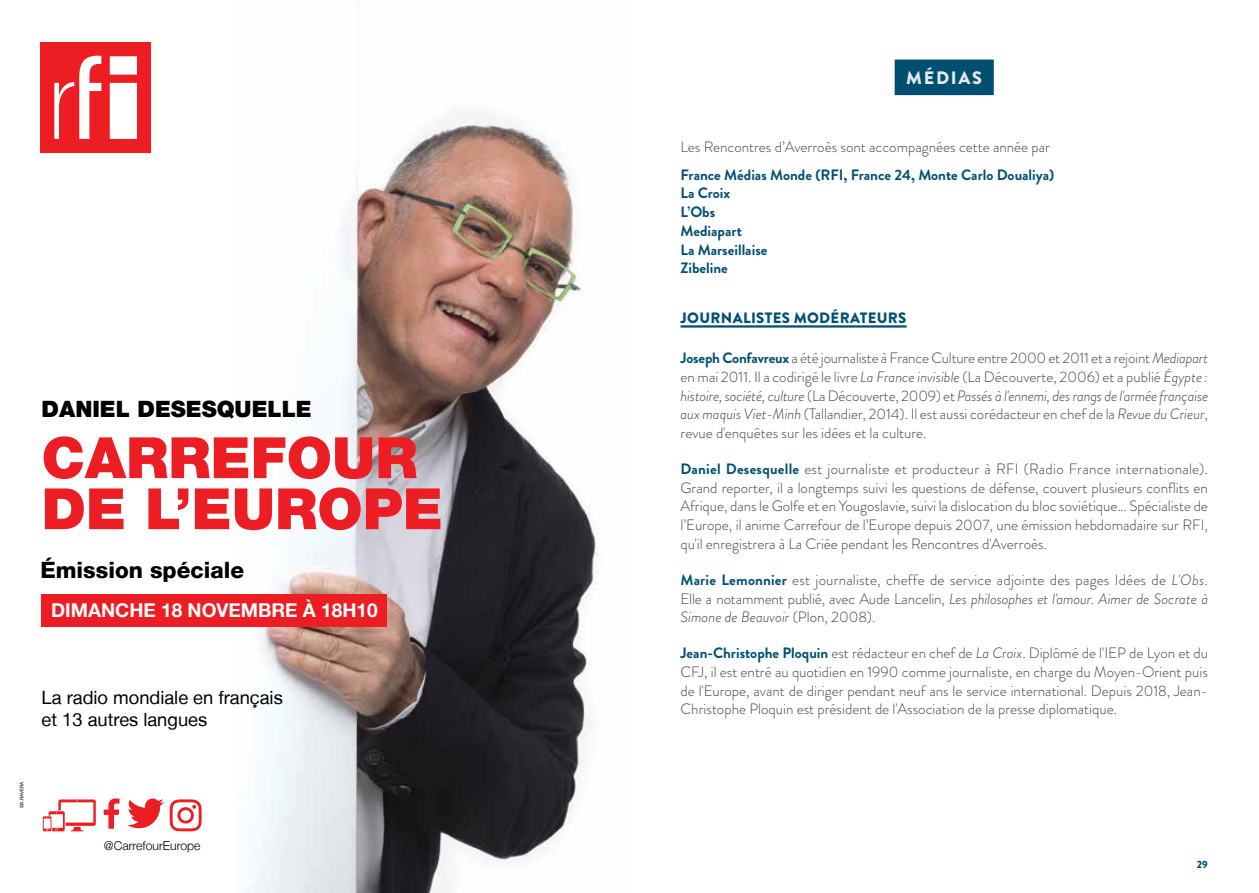
<style>
.page{position:relative;width:1259px;height:893px;background:#fff}
.page>*{position:absolute;margin:0;border:0;box-sizing:border-box;transform-origin:0 0}
.t1{font:900 57px/51px "Helvetica Neue LT";color:#ed1d24}
.t2{font:900 22.5px "Helvetica Neue LT";color:#000}
.t3{font:800 22.5px "Helvetica Neue LT";color:#000}
.t4{font:700 19.05px "Helvetica Neue LT";color:#fff}
.t5{font:18.3px/21.9px "Helvetica Neue LT";color:#000}
.t6{font:900 18px "Brandon Grotesque";letter-spacing:.095em;color:#e6e7e7}
.t7{font:300 15px/18.8px "Brandon Grotesque";color:#404246;text-align:justify}
.t8{font:700 15px/18.8px "Brandon Grotesque";color:#004f73}
.t9{font:900 15px "Brandon Grotesque";letter-spacing:.02em;color:#004f73}
.t10{font:300 12.3px "Helvetica Neue LT";color:#000}
.t11{font:900 10.5px "Brandon Grotesque";color:#004f73}
.t12{font:4.8px "Helvetica Neue LT";color:#000}
.s1{color:#fff}
.s2{font-weight:700;color:#004f73}
.s3{font-style:italic}
</style>
<div class="page">
<img style="left:245px;top:114px;width:354px;height:779px">
<div style="left:41px;top:43px;width:110px;height:110px;background:#ed1d24"></div>
<svg style="left:110px;top:56px;width:27px;height:83px;background:#fde7e8"></svg>
<svg style="left:54px;top:56px;width:47px;height:83px"></svg>
<svg style="left:104px;top:798px;width:15px;height:31px"></svg>
<svg style="left:127px;top:798px;width:37px;height:30px"></svg>
<svg style="left:170px;top:799px;width:32px;height:32px"></svg>
<svg style="left:43px;top:799px;width:53px;height:32px"></svg>
<div style="left:42px;top:594px;width:345px;height:33px;background:#ed1d24"></div>
<hr style="left:680px;top:325px;width:226px;height:3px;background:#004f73">
<div style="left:896px;top:61px;width:96px;height:33px;background:#004f73"></div>
<div style="left:894px;top:60px;width:99px;height:35px;border:3px solid #004f73"></div>
<h2 class="t2" style="left:42px;top:396px;width:272px">DANIEL DESESQUELLE</h2>
<h1 class="t1" style="left:42px;top:432px;width:403px">CARREFOUR<br>DE L’EUROPE</h1>
<h2 class="t3" style="left:40px;top:557px;width:205px">Émission spéciale</h2>
<p class="t4" style="left:51px;top:599px;width:328px">DIMANCHE 18 NOVEMBRE À 18H10</p>
<p class="t5" style="left:42px;top:686px;width:243px">La radio mondiale en français et 13 autres langues</p>
<p class="t12" style="left:19px;top:808px;width:28px;rotate:-90deg">©A.RAVERA</p>
<p class="t10" style="left:104px;top:838px;width:102px">@CarrefourEurope<span class="s1">t</span></p>
<p class="t6" style="left:906px;top:65px;width:77px">MÉDIAS</p>
<p class="t7" style="left:680px;top:138px;width:371px">Les Rencontres d’Averroès sont accompagnées cette année par</p>
<p class="t8" style="left:680px;top:165px;width:375px">France Médias Monde (RFI, France 24, Monte Carlo Doualiya)<br>La Croix<br>L’Obs<br>Mediapart<br>La Marseillaise<br>Zibeline</p>
<p class="t9" style="left:680px;top:307px;width:227px">JOURNALISTES MODÉRATEURS</p>
<p class="t7" style="left:680px;top:349px;width:529px"><span class="s2">Joseph Confavreux</span> a été journaliste à France Culture entre 2000 et 2011 et a rejoint <span class="s3">Mediapart </span>en mai 2011. Il a codirigé le livre <span class="s3">La France invisible</span> (La Découverte, 2006) et a publié <span class="s3">Égypte : histoire, société, culture</span> (La Découverte, 2009) et <span class="s3">Passés à l'ennemi, des rangs de l'armée française aux maquis Viet-Minh</span> (Tallandier, 2014). Il est aussi corédacteur en chef de la <span class="s3">Revue du Crieur</span>, revue d'enquêtes sur les idées et la culture.</p>
<p class="t7" style="left:680px;top:459px;width:529px"><span class="s2">Daniel Desesquelle</span> est journaliste et producteur à RFI (Radio France internationale).<br>Grand reporter, il a longtemps suivi les questions de défense, couvert plusieurs conflits en Afrique, dans le Golfe et en Yougoslavie, suivi la dislocation du bloc soviétique… Spécialiste de l’Europe, il anime Carrefour de l’Europe depuis 2007, une émission hebdomadaire sur RFI, qu'il enregistrera à La Criée pendant les Rencontres d'Averroès.</p>
<p class="t7" style="left:680px;top:570px;width:529px"><span class="s2">Marie Lemonnier</span> est journaliste, cheffe de service adjointe des pages Idées de <span class="s3">L'Obs</span>.<br>Elle a notamment publié, avec Aude Lancelin, <span class="s3">Les philosophes et l'amour. Aimer de Socrate à Simone de Beauvoir</span> (Plon, 2008).</p>
<p class="t7" style="left:680px;top:643px;width:529px"><span class="s2">Jean-Christophe Ploquin</span> est rédacteur en chef de <span class="s3">La Croix</span>. Diplômé de l'IEP de Lyon et du CFJ, il est entré au quotidien en 1990 comme journaliste, en charge du Moyen-Orient puis de l'Europe, avant de diriger pendant neuf ans le service international. Depuis 2018, Jean-Christophe Ploquin est président de l'Association de la presse diplomatique.</p>
<p class="t11" style="left:1197px;top:857px;width:13px">29</p>
</div>
